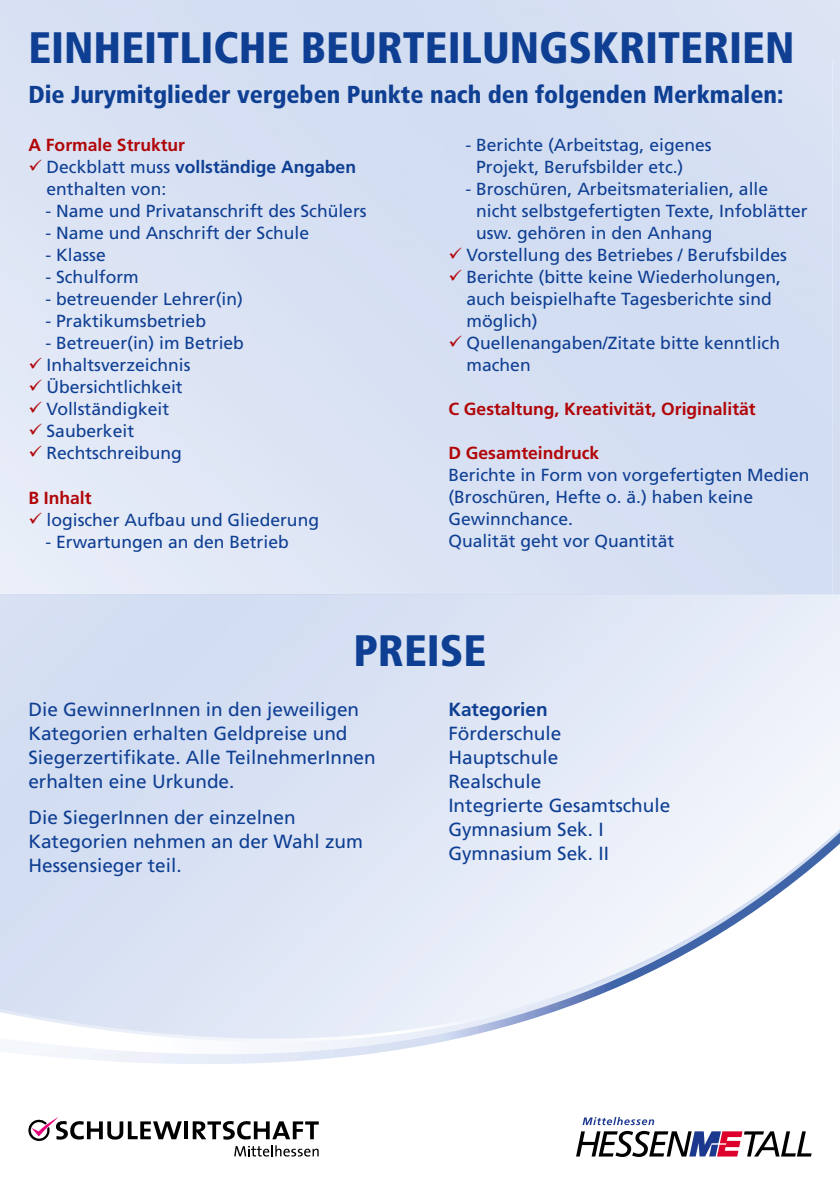
<style>
.page{position:relative;width:840px;height:1191px;background:#fff}
.page>*{position:absolute;margin:0;border:0;box-sizing:border-box;transform-origin:0 0}
.t1{font:900 condensed 44px "Frutiger LT";color:#0f3f93}
.t2{font:900 condensed 24.4px "Frutiger LT";color:#0f3f93}
.t3{font:19px/24px "Frutiger LT";color:#0f3f93}
.t4{font:700 19px "Frutiger LT";color:#0f3f93}
.t5{font:17.6px/22px "Frutiger LT";color:#0f3f93}
.t6{font:700 17.6px "Frutiger LT";color:#b10508}
.s1{color:#b10508}
.s2{font-weight:700}
</style>
<div class="page">
<svg style="left:0;top:404px;width:831px;height:191px;background:#dbe3f4"></svg>
<div style="left:831px;top:61px;width:8px;height:534px;background:#d6dff3"></div>
<svg style="left:0;top:817px;width:839px;height:314px"></svg>
<svg style="left:192px;top:1121px;width:126px;height:18px"></svg>
<svg style="left:28px;top:1117px;width:154px;height:24px"></svg>
<hr style="left:184px;top:1121px;width:4px;height:18px;background:#000">
<svg style="left:234px;top:1145px;width:84px;height:11px"></svg>
<svg style="left:576px;top:1131px;width:235px;height:26px"></svg>
<svg style="left:582px;top:1117px;width:71px;height:8px"></svg>
<h1 class="t1" style="left:28px;top:21px;width:767px">EINHEITLICHE BEURTEILUNGSKRITERIEN</h1>
<h2 class="t2" style="left:28px;top:80px;width:756px">Die Jurymitglieder vergeben Punkte nach den folgenden Merkmalen:</h2>
<p class="t6" style="left:28px;top:135px;width:158px">A Formale Struktur</p>
<p class="t5" style="left:46px;top:156px;width:311px;text-indent:-18px"><span class="s1">✓</span> Deckblatt muss <span class="s2">vollständige Angaben </span>enthalten von:</p>
<p class="t5" style="left:45px;top:200px;width:322px">- Name und Privatanschrift des Schülers</p>
<p class="t5" style="left:45px;top:222px;width:265px">- Name und Anschrift der Schule</p>
<p class="t5" style="left:45px;top:244px;width:62px">- Klasse</p>
<p class="t5" style="left:45px;top:266px;width:95px">- Schulform</p>
<p class="t5" style="left:45px;top:288px;width:199px">- betreuender Lehrer(in)</p>
<p class="t5" style="left:45px;top:310px;width:162px">- Praktikumsbetrieb</p>
<p class="t5" style="left:45px;top:332px;width:200px">- Betreuer(in) im Betrieb</p>
<p class="t5" style="left:28px;top:354px;width:164px"><span class="s1">✓</span> Inhaltsverzeichnis</p>
<p class="t5" style="left:28px;top:376px;width:156px"><span class="s1">✓</span> Übersichtlichkeit</p>
<p class="t5" style="left:28px;top:398px;width:142px"><span class="s1">✓</span> Vollständigkeit</p>
<p class="t5" style="left:28px;top:420px;width:107px"><span class="s1">✓</span> Sauberkeit</p>
<p class="t5" style="left:28px;top:442px;width:155px"><span class="s1">✓</span> Rechtschreibung</p>
<p class="t6" style="left:28px;top:487px;width:65px">B Inhalt</p>
<p class="t5" style="left:28px;top:508px;width:292px"><span class="s1">✓</span> logischer Aufbau und Gliederung</p>
<p class="t5" style="left:45px;top:530px;width:245px">- Erwartungen an den Betrieb</p>
<p class="t5" style="left:476px;top:134px;width:237px;text-indent:-11px">- Berichte (Arbeitstag, eigenes<br>Projekt, Berufsbilder etc.)</p>
<p class="t5" style="left:476px;top:178px;width:333px;text-indent:-11px">- Broschüren, Arbeitsmaterialien, alle nicht selbstgefertigten Texte, Infoblätter usw. gehören in den Anhang</p>
<p class="t5" style="left:448px;top:244px;width:340px"><span class="s1">✓</span> Vorstellung des Betriebes / Berufsbildes</p>
<p class="t5" style="left:466px;top:266px;width:316px;text-indent:-18px"><span class="s1">✓</span> Berichte (bitte keine Wiederholungen, auch beispielhafte Tagesberichte sind möglich)</p>
<p class="t5" style="left:466px;top:332px;width:315px;text-indent:-18px"><span class="s1">✓</span> Quellenangaben/Zitate bitte kenntlich machen</p>
<p class="t6" style="left:448px;top:399px;width:309px">C Gestaltung, Kreativität, Originalität</p>
<p class="t6" style="left:448px;top:443px;width:152px">D Gesamteindruck</p>
<p class="t5" style="left:448px;top:464px;width:362px">Berichte in Form von vorgefertigten Medien (Broschüren, Hefte o. ä.) haben keine<br>Gewinnchance.<br>Qualität geht vor Quantität</p>
<h1 class="t1" style="left:353px;top:624px;width:134px">PREISE</h1>
<p class="t3" style="left:28px;top:697px;width:349px">Die GewinnerInnen in den jeweiligen Kategorien erhalten Geldpreise und Siegerzertifikate. Alle TeilnehmerInnen erhalten eine Urkunde.</p>
<p class="t3" style="left:28px;top:805px;width:336px">Die SiegerInnen der einzelnen<br>Kategorien nehmen an der Wahl zum<br>Hessensieger teil.</p>
<p class="t4" style="left:448px;top:698px;width:101px">Kategorien</p>
<p class="t3" style="left:448px;top:721px;width:223px">Förderschule<br>Hauptschule<br>Realschule<br>Integrierte Gesamtschule<br>Gymnasium Sek. I<br>Gymnasium Sek. II</p>
</div>
